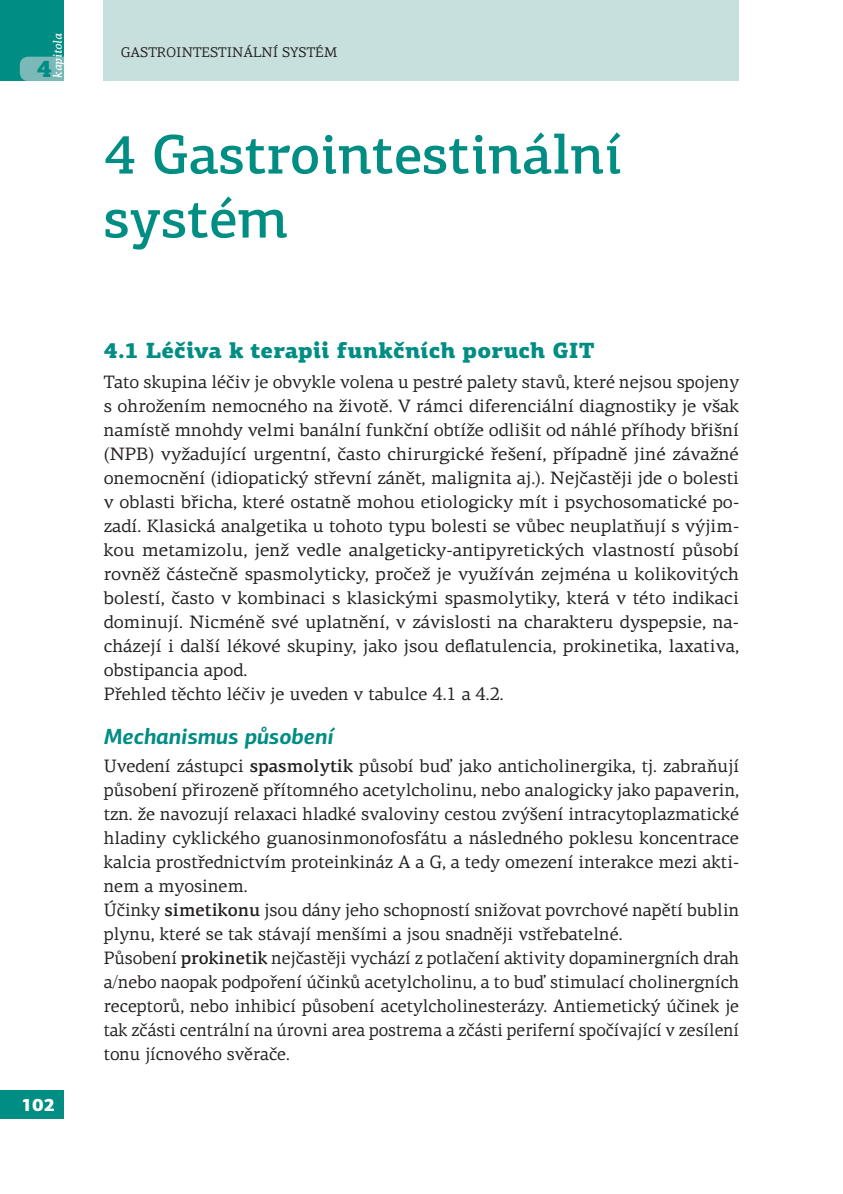
<style>
.page{position:relative;width:843px;height:1194px;background:#fff}
.page>*{position:absolute;margin:0;border:0;box-sizing:border-box;transform-origin:0 0}
.t1{font:500 56px/64px "PF Agora Slab Pro";color:#008d83}
.t2{font:900 24px "PF Agora Slab Pro";color:#008d83}
.t3{font:900 22px "PF Agora Slab Pro";letter-spacing:.005em;color:#008d83}
.t4{font:italic 700 22px "PF Agora Sans Pro";color:#008d83}
.t5{font:18px/24px "PF Agora Serif Pro";color:#231f20}
.t6{font:900 18px "PF Agora Sans Pro";color:#fff}
.t7{font:14px "PF Agora Serif Pro";color:#231f20}
.t8{font:italic 500 12px "PF Agora Serif Pro";color:#fff}
.s1{font-weight:500}
</style>
<div class="page">
<div style="left:0;top:1090px;width:64px;height:29px;background:#008d83"></div>
<div style="left:104px;top:0;width:635px;height:81px;background:#c7e0de"></div>
<div style="left:0;top:0;width:64px;height:81px;background:#008d83"></div>
<svg style="left:20px;top:57px;width:44px;height:24px"></svg>
<p class="t8" style="left:50px;top:78px;width:46px;rotate:-90deg">kapitola</p>
<h2 class="t2" style="left:37px;top:53px;width:17px">4</h2>
<p class="t6" style="left:21px;top:1093px;width:35px">102</p>
<p class="t7" style="left:121px;top:44px;width:218px">GASTROINTESTINÁLNÍ SYSTÉM</p>
<h1 class="t1" style="left:104px;top:122px;width:519px">4 Gastrointestinální systém</h1>
<p class="t3" style="left:104px;top:335px;width:492px">4.1 Léčiva k terapii funkčních poruch GIT</p>
<p class="t5" style="left:104px;top:369px;width:637px">Tato skupina léčiv je obvykle volena u pestré palety stavů, které nejsou spojeny s ohrožením nemocného na životě. V rámci diferenciální diagnostiky je však namístě mnohdy velmi banální funkční obtíže odlišit od náhlé příhody břišní (NPB) vyžadující urgentní, často chirurgické řešení, případně jiné závažné onemocnění (idiopatický střevní zánět, malignita aj.). Nejčastěji jde o bolesti v oblasti břicha, které ostatně mohou etiologicky mít i psychosomatické po&shy;zadí. Klasická analgetika u tohoto typu bolesti se vůbec neuplatňují s výjim&shy;kou metamizolu, jenž vedle analgeticky-antipyretických vlastností působí rovněž částečně spasmolyticky, pročež je využíván zejména u kolikovitých bolestí, často v kombinaci s klasickými spasmolytiky, která v této indikaci dominují. Nicméně své uplatnění, v závislosti na charakteru dyspepsie, na&shy;cházejí i další lékové skupiny, jako jsou deflatulencia, prokinetika, laxativa, obstipancia apod.<br>Přehled těchto léčiv je uveden v tabulce 4.1 a 4.2.</p>
<p class="t4" style="left:104px;top:722px;width:231px">Mechanismus působení</p>
<p class="t5" style="left:104px;top:753px;width:637px">Uvedení zástupci <span class="s1">spasmolytik</span> působí buď jako anticholinergika, tj. zabraňují působení přirozeně přítomného acetylcholinu, nebo analogicky jako papaverin, tzn. že navozují relaxaci hladké svaloviny cestou zvýšení intracytoplazmatické hladiny cyklického guanosinmonofosfátu a následného poklesu koncentrace kalcia prostřednictvím proteinkináz A a G, a tedy omezení interakce mezi akti&shy;nem a myosinem.<br>Účinky <span class="s1">simetikonu</span> jsou dány jeho schopností snižovat povrchové napětí bublin plynu, které se tak stávají menšími a jsou snadněji vstřebatelné.<br>Působení <span class="s1">prokinetik</span> nejčastěji vychází z potlačení aktivity dopaminergních drah a/nebo naopak podpoření účinků acetylcholinu, a to buď stimulací cholinergních receptorů, nebo inhibicí působení acetylcholinesterázy. Antiemetický účinek je tak zčásti centrální na úrovni area postrema a zčásti periferní spočívající v zesílení tonu jícnového svěrače.</p>
</div>
